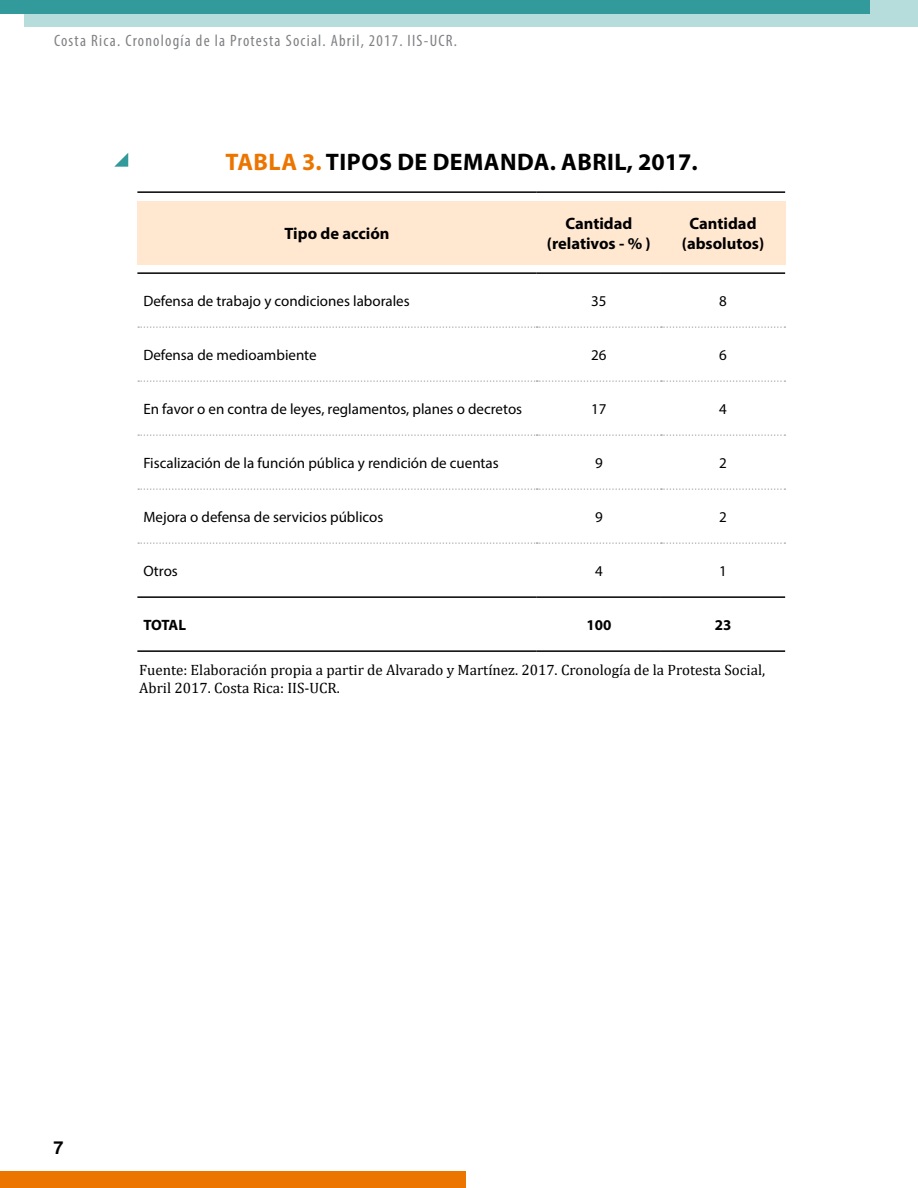
<style>
.page{position:relative;width:918px;height:1188px;background:#fff}
.page>*{position:absolute;margin:0;border:0;box-sizing:border-box;transform-origin:0 0}
.t1{font:700 24px "Myriad Pro";letter-spacing:.02em;color:#000}
.t2{font:700 18px "Helvetica LT Std";color:#000}
.t3{font:condensed 16.5px "Myriad Pro";letter-spacing:.075em;color:#808285}
.t4{font:700 16.5px/19.5px "Myriad Pro";color:#000;text-align:center}
.t5{font:15px "Myriad Pro";color:#000}
.t6{font:15px/18px "Cambria";color:#000}
.t7{font:700 15px "Myriad Pro";color:#000}
.s1{color:#ec7500}
</style>
<div class="page">
<div style="left:24px;top:0;width:894px;height:27px;background:#b7dcdc"></div>
<div style="left:0;top:1171px;width:465px;height:17px;background:#ec7500"></div>
<div style="left:0;top:0;width:869px;height:13px;background:#329a9a"></div>
<div style="left:137px;top:201px;width:649px;height:63px;background:#ffe7d0"></div>
<svg style="left:114px;top:153px;width:14px;height:14px"></svg>
<svg style="left:138px;top:326px;width:647px;height:2px"></svg>
<svg style="left:138px;top:380px;width:647px;height:2px"></svg>
<svg style="left:138px;top:434px;width:647px;height:2px"></svg>
<svg style="left:138px;top:488px;width:647px;height:2px"></svg>
<hr style="left:137px;top:191px;width:400px;height:2px;background:#000">
<hr style="left:537px;top:191px;width:124px;height:2px;background:#000">
<hr style="left:661px;top:191px;width:124px;height:2px;background:#000">
<hr style="left:137px;top:272px;width:400px;height:2px;background:#000">
<hr style="left:537px;top:272px;width:124px;height:2px;background:#000">
<hr style="left:661px;top:272px;width:124px;height:2px;background:#000">
<svg style="left:138px;top:542px;width:647px;height:2px"></svg>
<hr style="left:137px;top:596px;width:400px;height:2px;background:#000">
<hr style="left:537px;top:596px;width:124px;height:2px;background:#000">
<hr style="left:661px;top:596px;width:124px;height:2px;background:#000">
<hr style="left:137px;top:650px;width:400px;height:2px;background:#000">
<hr style="left:537px;top:650px;width:124px;height:2px;background:#000">
<hr style="left:661px;top:650px;width:124px;height:2px;background:#000">
<p class="t3" style="left:54px;top:31px;width:405px">Costa Rica. Cronología de la Protesta Social. Abril, 2017. IIS-UCR.</p>
<h1 class="t1" style="left:225px;top:146px;width:474px"><span class="s1">TABLA 3.</span> TIPOS DE DEMANDA. ABRIL, 2017.</h1>
<p class="t4" style="left:285px;top:223px;width:106px">Tipo de acción</p>
<p class="t4" style="left:547px;top:213px;width:105px">Cantidad (relativos - % )</p>
<p class="t4" style="left:682px;top:213px;width:84px">Cantidad (absolutos)</p>
<p class="t5" style="left:143px;top:291px;width:268px">Defensa de trabajo y condiciones laborales</p>
<p class="t5" style="left:591px;top:291px;width:17px">35</p>
<p class="t5" style="left:719px;top:291px;width:9px">8</p>
<p class="t5" style="left:143px;top:345px;width:175px">Defensa de medioambiente</p>
<p class="t5" style="left:591px;top:345px;width:17px">26</p>
<p class="t5" style="left:719px;top:345px;width:9px">6</p>
<p class="t5" style="left:143px;top:399px;width:380px">En favor o en contra de leyes, reglamentos, planes o decretos</p>
<p class="t5" style="left:591px;top:399px;width:17px">17</p>
<p class="t5" style="left:719px;top:399px;width:9px">4</p>
<p class="t5" style="left:143px;top:453px;width:357px">Fiscalización de la función pública y rendición de cuentas</p>
<p class="t5" style="left:595px;top:453px;width:9px">9</p>
<p class="t5" style="left:719px;top:453px;width:9px">2</p>
<p class="t5" style="left:143px;top:507px;width:241px">Mejora o defensa de servicios públicos</p>
<p class="t5" style="left:595px;top:507px;width:9px">9</p>
<p class="t5" style="left:719px;top:507px;width:9px">2</p>
<p class="t5" style="left:143px;top:561px;width:36px">Otros</p>
<p class="t5" style="left:595px;top:561px;width:9px">4</p>
<p class="t5" style="left:719px;top:561px;width:9px">1</p>
<p class="t7" style="left:143px;top:615px;width:44px">TOTAL</p>
<p class="t7" style="left:586px;top:615px;width:26px">100</p>
<p class="t7" style="left:715px;top:615px;width:18px">23</p>
<p class="t6" style="left:139px;top:660px;width:627px">Fuente: Elaboración propia a partir de Alvarado y Martínez. 2017. Cronología de la Protesta Social,<br>Abril 2017. Costa Rica: IIS-UCR.</p>
<p class="t2" style="left:53px;top:1137px;width:12px">7</p>
</div>
